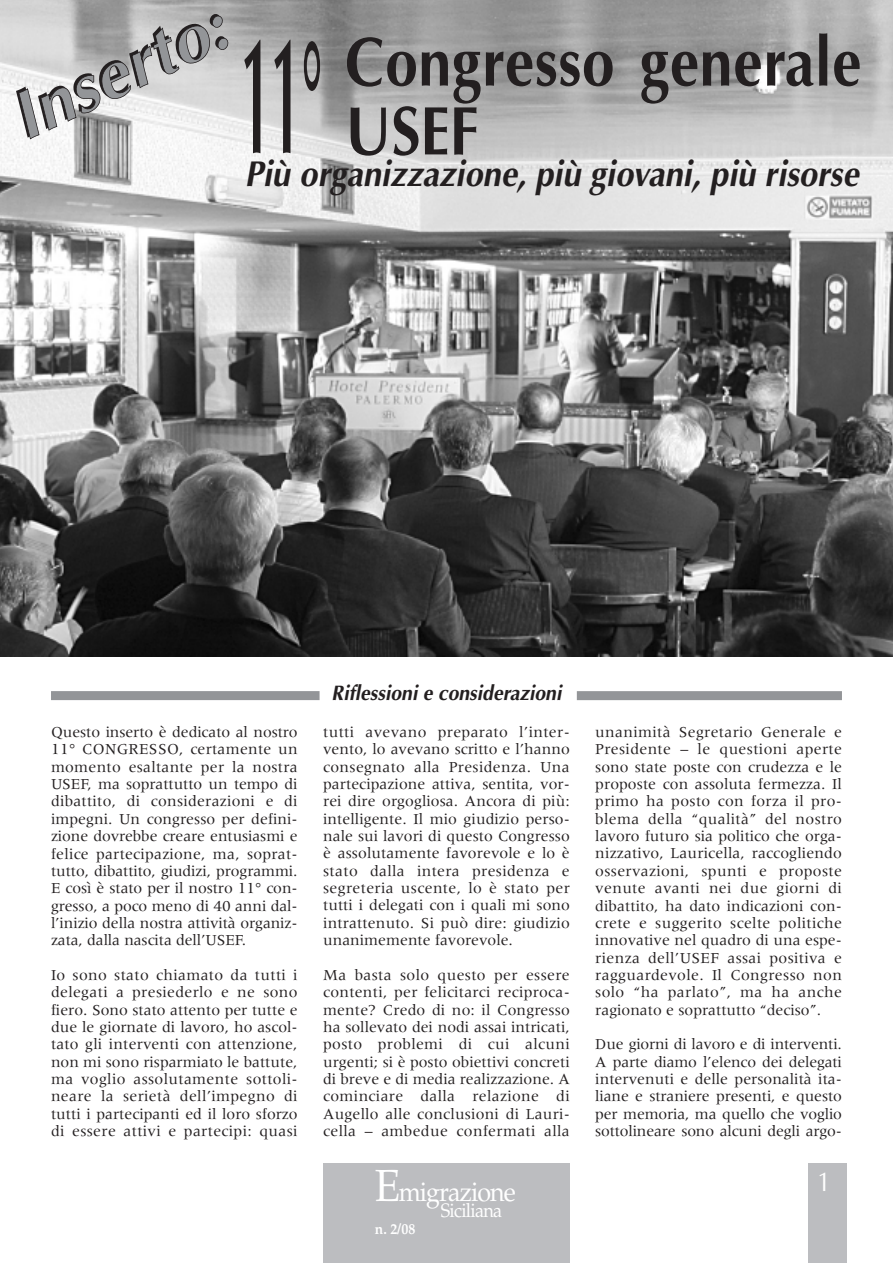
<style>
.page{position:relative;width:893px;height:1263px;background:#fff}
.page>*{position:absolute;margin:0;border:0;box-sizing:border-box;transform-origin:0 0}
.t1{font:700 166.2px "Optima";color:#231f20;scale:.33 1}
.t2{font:700 69px "Optima";letter-spacing:.01em;color:#231f20;scale:.85 1}
.t3{font:italic 700 69px "Optima";color:#231f20}
.t4{font:italic 700 36px "Optima";color:#231f20;scale:.91 1}
.t5{font:27px "Palatino";letter-spacing:-.04em;color:#fff;scale:.93 1}
.t6{font:27px "Optima";color:#fff;scale:.94 1}
.t7{font:italic 700 21px "Optima";color:#231f20;scale:.92 1}
.t8{font:19.5px "Palatino";letter-spacing:-.04em;color:#fff;scale:.93 1}
.t9{font:15.75px/17.4px "Meridien";color:#231f20;text-align:justify}
.t10{font:700 15px "Palatino";color:#fff;scale:.93 1}
.s1{font-size:45px}
</style>
<div class="page">
<div style="left:323px;top:1163px;width:247px;height:100px;background:#bcbdc0"></div>
<div style="left:808px;top:1163px;width:38px;height:100px;background:#bcbdc0"></div>
<img style="left:0;top:0;width:893px;height:656px">
<div style="left:577px;top:691px;width:265px;height:9px;background:#939598"></div>
<div style="left:51px;top:691px;width:269px;height:9px;background:#939598"></div>
<svg style="left:18px;top:15px;width:211px;height:124px"></svg>
<p class="t3" style="left:-5px;top:82px;width:231px;rotate:-25deg">Inserto:</p>
<p class="t1" style="left:241px;top:-2px;width:249px">11°</p>
<p class="t2" style="left:345px;top:21px;width:608px">Congresso generale</p>
<p class="t2" style="left:345px;top:90px;width:159px">USEF</p>
<p class="t4" style="left:245px;top:153px;width:676px">Più organizzazione, più giovani, più risorse</p>
<p class="t7" style="left:331px;top:680px;width:251px">Riflessioni e considerazioni</p>
<p class="t9" style="left:51px;top:724px;width:248px">Questo inserto è dedicato al nostro 11° CONGRESSO, certamente un momento esaltante per la nostra USEF, ma soprattutto un tempo di dibattito, di considerazioni e di impegni. Un congresso per defini&shy;zione dovrebbe creare entusiasmi e felice partecipazione, ma, soprat&shy;tutto, dibattito, giudizi, programmi.<br>E così è stato per il nostro 11° con&shy;gresso, a poco meno di 40 anni dal&shy;l’inizio della nostra attività organiz&shy;zata, dalla nascita dell’USEF.</p>
<p class="t9" style="left:51px;top:967px;width:248px">Io sono stato chiamato da tutti i delegati a presiederlo e ne sono fiero. Sono stato attento per tutte e due le giornate di lavoro, ho ascol&shy;tato gli interventi con attenzione, non mi sono risparmiato le battute, ma voglio assolutamente sottoli&shy;neare la serietà dell’impegno di tutti i partecipanti ed il loro sforzo di essere attivi e partecipi: quasi</p>
<p class="t9" style="left:323px;top:724px;width:248px">tutti avevano preparato l’inter&shy;vento, lo avevano scritto e l’hanno consegnato alla Presidenza. Una partecipazione attiva, sentita, vor&shy;rei dire orgogliosa. Ancora di più: intelligente. Il mio giudizio perso&shy;nale sui lavori di questo Congresso è assolutamente favorevole e lo è stato dalla intera presidenza e segreteria uscente, lo è stato per tutti i delegati con i quali mi sono intrattenuto. Si può dire: giudizio unanimemente favorevole.</p>
<p class="t9" style="left:323px;top:967px;width:248px">Ma basta solo questo per essere contenti, per felicitarci reciproca&shy;mente? Credo di no: il Congresso ha sollevato dei nodi assai intricati, posto problemi di cui alcuni urgenti; si è posto obiettivi concreti di breve e di media realizzazione. A cominciare dalla relazione di Augello alle conclusioni di Lauri&shy;cella – ambedue confermati alla</p>
<p class="t5" style="left:375px;top:1181px;width:153px"><span class="s1">E</span>migrazione</p>
<p class="t8" style="left:441px;top:1203px;width:68px">Siciliana</p>
<p class="t10" style="left:375px;top:1223px;width:45px">n. 2/08</p>
<p class="t9" style="left:595px;top:724px;width:248px">unanimità Segretario Generale e Presidente – le questioni aperte sono state poste con crudezza e le proposte con assoluta fermezza. Il primo ha posto con forza il pro&shy;blema della “qualità” del nostro lavoro futuro sia politico che orga&shy;nizzativo, Lauricella, raccogliendo osservazioni, spunti e proposte venute avanti nei due giorni di dibattito, ha dato indicazioni con&shy;crete e suggerito scelte politiche innovative nel quadro di una espe&shy;rienza dell’USEF assai positiva e ragguardevole. Il Congresso non solo “ha parlato”, ma ha anche ragionato e soprattutto “deciso”.</p>
<p class="t9" style="left:595px;top:1037px;width:248px">Due giorni di lavoro e di interventi.<br>A parte diamo l’elenco dei delegati intervenuti e delle personalità ita&shy;liane e straniere presenti, e questo per memoria, ma quello che voglio sottolineare sono alcuni degli argo-</p>
<p class="t6" style="left:817px;top:1166px;width:17px">1</p>
</div>
